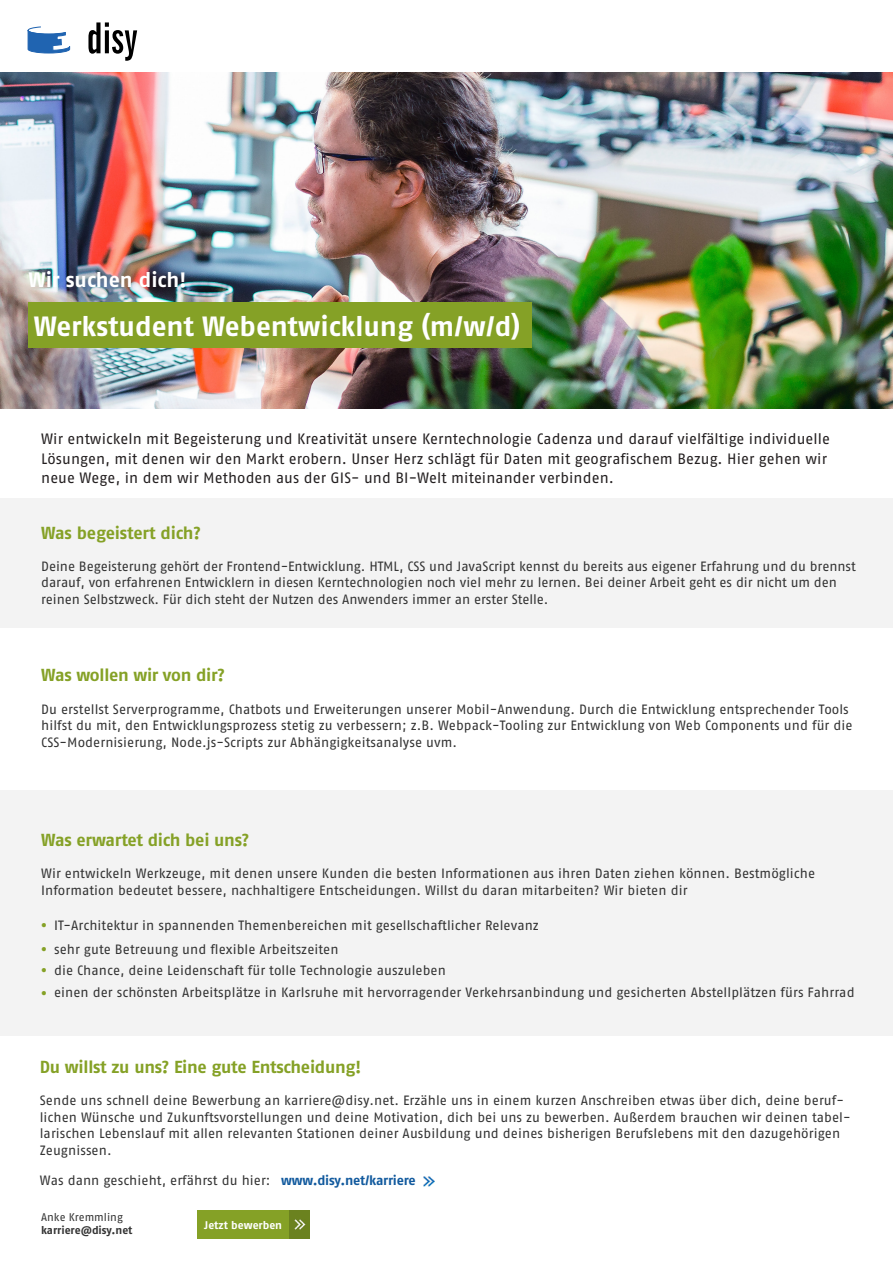
<style>
.page{position:relative;width:893px;height:1263px;background:#fff}
.page>*{position:absolute;margin:0;border:0;box-sizing:border-box;transform-origin:0 0}
.t1{font:27.9px "Fago No Bold TF";letter-spacing:-.005em;color:#fff}
.t2{font:20.85px "Fago No Bold TF";letter-spacing:-.005em;color:#fff}
.t3{font:20.85px "Fago No";color:#85a126}
.t4{font:17.4px "Fago No Bold TF";letter-spacing:-.015em;color:#85a126}
.Text{font:15px/19.5px "Fago No";letter-spacing:.005em;color:#231f20}
.Text-2{font:13.5px/16.5px "Fago No";letter-spacing:.005em;color:#333}
.t5{font:11.1px "Fago No Bold TF";letter-spacing:-.005em;color:#333}
.t6{font:11.1px "Fago No";color:#333}
.t7{font:11.1px "Fago No Bold TF";color:#fff}
.s1{font-family:"Fago No Bold TF";color:#125a9e}
</style>
<div class="page">
<svg style="left:28px;top:26px;width:42px;height:28px"></svg>
<svg style="left:88px;top:22px;width:49px;height:38px"></svg>
<img style="left:0;top:72px;width:893px;height:336px">
<div style="left:28px;top:302px;width:503px;height:45px;background:#85a126"></div>
<div style="left:0;top:498px;width:893px;height:130px;background:#f3f3f3"></div>
<div style="left:0;top:790px;width:893px;height:246px;background:#f3f3f3"></div>
<svg style="left:424px;top:1177px;width:10px;height:9px"></svg>
<div style="left:197px;top:1210px;width:92px;height:29px;background:#85a126"></div>
<div style="left:289px;top:1210px;width:21px;height:29px;background:#6b821f"></div>
<svg style="left:295px;top:1219px;width:10px;height:10px"></svg>
<p class="t2" style="left:28px;top:267px;width:160px">Wir suchen dich!</p>
<p class="t1" style="left:34px;top:310px;width:488px">Werkstudent Webentwicklung (m/w/d)</p>
<p class="Text" style="left:41px;top:429px;width:790px">Wir entwickeln mit Begeisterung und Kreativität unsere Kerntechnologie Cadenza und darauf vielfältige individuelle<br>Lösungen, mit denen wir den Markt erobern. Unser Herz schlägt für Daten mit geografischem Bezug. Hier gehen wir neue Wege, in dem wir Methoden aus der GIS- und BI-Welt miteinander verbinden.</p>
<p class="t4" style="left:41px;top:522px;width:161px">Was begeistert dich?</p>
<p class="Text-2" style="left:41px;top:557px;width:816px">Deine Begeisterung gehört der Frontend-Entwicklung. HTML, CSS und JavaScript kennst du bereits aus eigener Erfahrung und du brennst darauf, von erfahrenen Entwicklern in diesen Kerntechnologien noch viel mehr zu lernen. Bei deiner Arbeit geht es dir nicht um den</p>
<p class="Text-2" style="left:41px;top:590px;width:509px">reinen Selbstzweck. Für dich steht der Nutzen des Anwenders immer an erster Stelle.</p>
<p class="t4" style="left:41px;top:665px;width:185px">Was wollen wir von dir?</p>
<p class="Text-2" style="left:41px;top:701px;width:813px">Du erstellst Serverprogramme, Chatbots und Erweiterungen unserer Mobil-Anwendung. Durch die Entwicklung entsprechender Tools hilfst du mit, den Entwicklungsprozess stetig zu verbessern; z.B. Webpack-Tooling zur Entwicklung von Web Components und für die<br>CSS-Modernisierung, Node.js-Scripts zur Abhängigkeitsanalyse uvm.</p>
<p class="t4" style="left:41px;top:830px;width:210px">Was erwartet dich bei uns?</p>
<p class="Text-2" style="left:41px;top:865px;width:775px">Wir entwickeln Werkzeuge, mit denen unsere Kunden die besten Informationen aus ihren Daten ziehen können. Bestmögliche<br>Information bedeutet bessere, nachhaltigere Entscheidungen. Willst du daran mitarbeiten? Wir bieten dir</p>
<p class="Text-2" style="left:54px;top:917px;width:486px">IT-Architektur in spannenden Themenbereichen mit gesellschaftlicher Relevanz</p>
<p class="Text-2" style="left:54px;top:940px;width:286px">sehr gute Betreuung und flexible Arbeitszeiten</p>
<p class="Text-2" style="left:54px;top:962px;width:393px">die Chance, deine Leidenschaft für tolle Technologie auszuleben</p>
<p class="Text-2" style="left:54px;top:984px;width:802px">einen der schönsten Arbeitsplätze in Karlsruhe mit hervorragender Verkehrsanbindung und gesicherten Abstellplätzen fürs Fahrrad</p>
<p class="t3" style="left:40px;top:914px;width:10px">•</p>
<p class="t3" style="left:40px;top:937px;width:10px">•</p>
<p class="t3" style="left:40px;top:959px;width:10px">•</p>
<p class="t3" style="left:40px;top:982px;width:10px">•</p>
<p class="t4" style="left:40px;top:1057px;width:323px">Du willst zu uns? Eine gute Entscheidung!</p>
<p class="Text-2" style="left:40px;top:1092px;width:812px">Sende uns schnell deine Bewerbung an karriere@disy.net. Erzähle uns in einem kurzen Anschreiben etwas über dich, deine beruf&shy;lichen Wünsche und Zukunftsvorstellungen und deine Motivation, dich bei uns zu bewerben. Außerdem brauchen wir deinen tabel&shy;larischen Lebenslauf mit allen relevanten Stationen deiner Ausbildung und deines bisherigen Berufslebens mit den dazugehörigen Zeugnissen.</p>
<p class="Text-2" style="left:40px;top:1172px;width:377px">Was dann geschieht, erfährst du hier: <span class="s1">www.disy.net/karriere</span></p>
<p class="t6" style="left:41px;top:1210px;width:83px">Anke Kremmling</p>
<p class="t5" style="left:41px;top:1223px;width:93px">karriere@disy.net</p>
<p class="t7" style="left:204px;top:1218px;width:79px">Jetzt bewerben</p>
</div>
